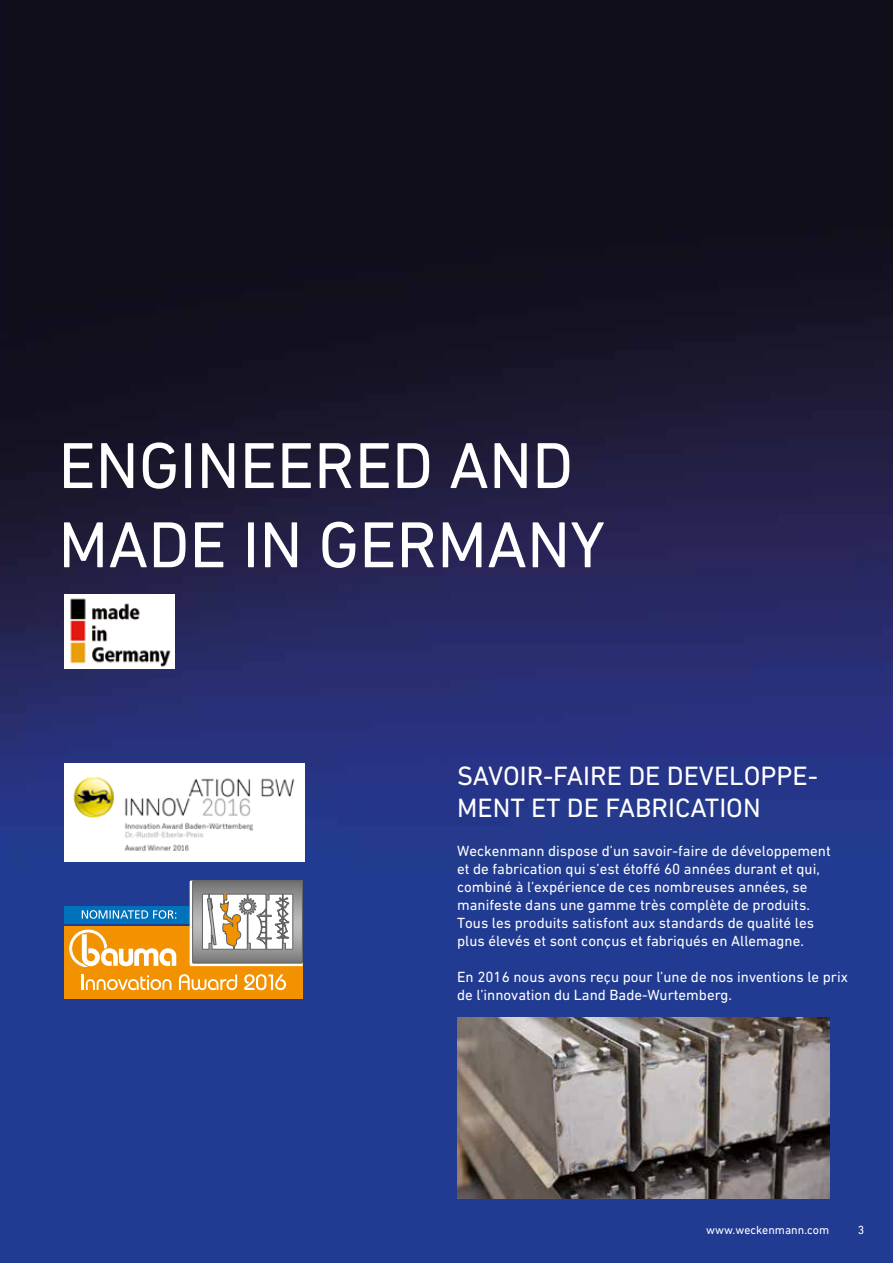
<style>
.page{position:relative;width:893px;height:1263px;background:#fff}
.page>*{position:absolute;margin:0;border:0;box-sizing:border-box;transform-origin:0 0}
.t1{font:66px/79.2px "DIN Next CYR";color:#fff}
.t2{font:27px/32.4px "DIN Next CYR";color:#fff}
.t3{font:15px/18px "DIN Next CYR";color:#fff}
.t4{font:12px "DIN Next CYR";color:#fff}
</style>
<div class="page">
<img style="left:0;top:0;width:893px;height:1263px">
<img style="left:457px;top:1018px;width:372px;height:180px">
<img style="left:65px;top:594px;width:110px;height:75px">
<img style="left:65px;top:764px;width:239px;height:97px">
<div style="left:64px;top:926px;width:239px;height:73px;background:#f39200"></div>
<div style="left:64px;top:906px;width:239px;height:17px;background:#0072bb"></div>
<svg style="left:70px;top:930px;width:106px;height:37px"></svg>
<svg style="left:82px;top:910px;width:94px;height:9px"></svg>
<svg style="left:190px;top:880px;width:113px;height:86px;background:#b4b0aa"></svg>
<svg style="left:82px;top:974px;width:89px;height:16px"></svg>
<svg style="left:179px;top:974px;width:58px;height:16px"></svg>
<svg style="left:244px;top:974px;width:42px;height:16px"></svg>
<h1 class="t1" style="left:58px;top:425px;width:548px">ENGINEERED AND<br>MADE IN GERMANY</h1>
<h2 class="t2" style="left:457px;top:759px;width:362px">SAVOIR-FAIRE DE DEVELOPPE-<br>MENT ET DE FABRICATION</h2>
<p class="t3" style="left:457px;top:842px;width:375px">Weckenmann dispose d’un savoir-faire de développement et de fabrication qui s’est étoffé 60 années durant et qui, combiné à l’expérience de ces nombreuses années, se manifeste dans une gamme très complète de produits.<br>Tous les produits satisfont aux standards de qualité les plus élevés et sont conçus et fabriqués en Allemagne.</p>
<p class="t3" style="left:457px;top:968px;width:392px">En 2016 nous avons reçu pour l’une de nos inventions le prix de l’innovation du Land Bade-Wurtemberg.</p>
<p class="t4" style="left:706px;top:1223px;width:124px">www.weckenmann.com</p>
<p class="t4" style="left:858px;top:1223px;width:8px">3</p>
</div>
